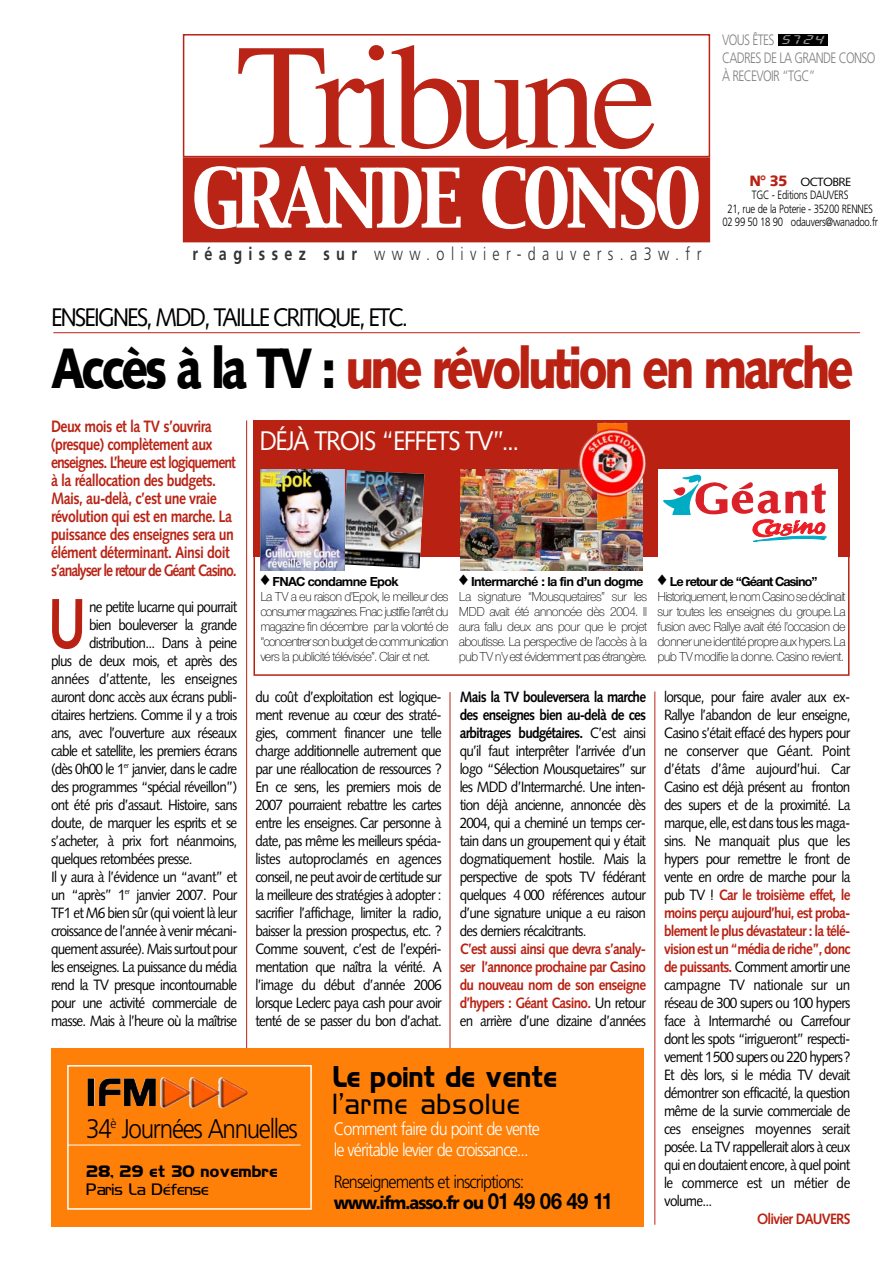
<style>
.page{position:relative;width:893px;height:1263px;background:#fff}
.page>*{position:absolute;margin:0;border:0;box-sizing:border-box;transform-origin:0 0}
.t1{font:150px "Times";letter-spacing:-.05em;color:#b92416}
.t2{font:72px "Capitals";letter-spacing:-.065em;color:#fff}
.t3{font:700 70.8px "Syntax";color:#b92213;scale:.75 1}
.t4{font:900 57px "Syntax";letter-spacing:-.08em;color:#b92213;scale:.8 1}
.t5{font:27px "Syntax";letter-spacing:-.055em;color:#fff;scale:.9 1}
.t6{font:300 26.85px "Frutiger";letter-spacing:-.055em;color:#000;scale:.9 1}
.t7{font:700 26.85px "Hancock Park Laser";color:#000;scale:.9 1}
.t8{font:300 26.85px "Hancock Park Laser";letter-spacing:.08em;color:#000;scale:.9 1}
.t9{font:25.5px "Syntax";letter-spacing:-.09em;color:#000;scale:.9 1}
.t10{font:300 18px/21px "Frutiger";letter-spacing:-.055em;color:#fff;scale:.9 1}
.t11{font:300 18px/21px "Frutiger";letter-spacing:-.055em;color:#000;scale:.9 1}
.t12{font:300 18px "Frutiger";letter-spacing:.445em;color:#333;scale:.8 1}
.t13{font:700 16.5px/18px "Syntax";letter-spacing:-.04em;color:#b92416;scale:.85 1}
.t14{font:15px/18px "Syntax";letter-spacing:-.055em;color:#000;text-align:justify;scale:.9 1}
.t15{font:700 15px/18px "Syntax";letter-spacing:-.055em;color:#b92213;text-align:justify;scale:.9 1}
.t16{font:300 15px/18px "Frutiger";letter-spacing:-.055em;color:#808080;scale:.8 1}
.t17{font:15px "Syntax";letter-spacing:-.035em;color:#000;scale:.9 1}
.t18{font:700 14.85px "Hancock Park Laser";color:#000}
.t19{font:300 14.85px "Hancock Park Laser";color:#000}
.t20{font:300 13.5px/15px "Nimbus Sans Novus T";letter-spacing:-.055em;color:#000;scale:.95 1}
.t21{font:300 12px/13.5px "Frutiger";letter-spacing:-.03em;color:#000;text-align:center;scale:.8 1}
.t22{font:12px "Syntax";letter-spacing:-.055em;color:#000}
.t23{font:11.7px "Digital";color:#999;scale:1.54 1}
.s1{font-weight:700}
.s2{font-weight:900;font-size:15px;color:#b92213}
.s3{color:#000}
.s4{font-weight:700;color:#b92213}
.s5{font-weight:400;color:#000}
.s6{font-weight:900}
.s7{font-family:"Nimbus Sans Novus T";font-weight:700;font-size:24px}
</style>
<div class="page">
<div style="left:183px;top:34px;width:527px;height:123px;border:2px solid #b92416"></div>
<div style="left:184px;top:158px;width:525px;height:84px;background:#b92416"></div>
<div style="left:183px;top:157px;width:527px;height:85px;border:2px solid #b92416"></div>
<hr style="left:654px;top:691px;width:1px;height:534px;background:#b92416">
<hr style="left:450px;top:692px;width:1px;height:533px;background:#b92416">
<div style="left:778px;top:34px;width:49px;height:12px;background:#000"></div>
<hr style="left:53px;top:332px;width:807px;height:1px;background:#b92213">
<hr style="left:246px;top:420px;width:1px;height:805px;background:#b92416">
<div style="left:51px;top:1048px;width:592px;height:178px;background:#ff8008"></div>
<img style="left:160px;top:1077px;width:88px;height:31px">
<div style="left:67px;top:1065px;width:245px;height:145px;border:2px solid #fff"></div>
<hr style="left:68px;top:1145px;width:233px;height:1px;background:#fff">
<div style="left:253px;top:420px;width:596px;height:136px;background:#b92213"></div>
<div style="left:253px;top:420px;width:596px;height:256px;border:2px solid #b92213"></div>
<img style="left:344px;top:470px;width:80px;height:98px">
<img style="left:261px;top:469px;width:83px;height:101px">
<div style="left:658px;top:469px;width:179px;height:101px;background:#fff"></div>
<img style="left:461px;top:469px;width:181px;height:101px">
<svg style="left:663px;top:475px;width:163px;height:66px"></svg>
<img style="left:578px;top:423px;width:68px;height:100px">
<h1 class="t1" style="left:236px;top:43px;width:423px">Tribune</h1>
<h2 class="t2" style="left:191px;top:156px;width:512px">GRANDE CONSO</h2>
<p class="t12" style="left:193px;top:247px;width:638px"><span class="s1">réagissez sur</span> www.olivier-dauvers.a3w.fr</p>
<p class="t16" style="left:722px;top:32px;width:193px">VOUS ÊTES<br>CADRES DE LA GRANDE CONSO<br>À RECEVOIR “TGC”</p>
<p class="t23" style="left:782px;top:34px;width:29px">5724</p>
<p class="t22" style="left:749px;top:177px;width:103px"><span class="s2">N° 35</span> OCTOBRE</p>
<p class="t21" style="left:722px;top:189px;width:196px">TGC - Editions DAUVERS<br>21, rue de la Poterie - 35200 RENNES<br>02 99 50 18 90 odauvers@wanadoo.fr</p>
<h3 class="t9" style="left:51px;top:306px;width:398px">ENSEIGNES, MDD, TAILLE CRITIQUE, ETC.</h3>
<h3 class="t4" style="left:51px;top:345px;width:1005px"><span class="s3">Accès à la TV :</span> une révolution en marche</h3>
<p class="t13" style="left:51px;top:419px;width:220px">Deux mois et la TV s’ouvrira (presque) complètement aux enseignes. L’heure est logiquement à la réallocation des budgets.<br>Mais, au-delà, c’est une vraie révolution qui est en marche. La puissance des enseignes sera un élément déterminant. Ainsi doit s’analyser le retour de Géant Casino.</p>
<h3 class="t3" style="left:48px;top:595px;width:53px">U</h3>
<p class="t14" style="left:89px;top:599px;width:166px">ne petite lucarne qui pourrait</p>
<h3 class="t5" style="left:259px;top:430px;width:290px">DÉJÀ TROIS “EFFETS TV”...</h3>
<p class="t20" style="left:260px;top:575px;width:200px">◆ <span class="s1">FNAC condamne Epok<br></span>La TV a eu raison d’Epok, le meilleur des consumer magazines. Fnac justifie l’arrêt du magazine fin décembre par la volonté de “concentrer son budget de communication vers la publicité télévisée”. Clair et net.</p>
<p class="t20" style="left:459px;top:575px;width:200px">◆ <span class="s1">Intermarché : la fin d’un dogme </span>La signature “Mousquetaires” sur les MDD avait été annoncée dès 2004. Il aura fallu deux ans pour que le projet aboutisse. La perspective de l’accès à la pub TV n’y est évidemment pas étrangère.</p>
<p class="t20" style="left:658px;top:575px;width:200px">◆ <span class="s1">Le retour de “Géant Casino” </span>Historiquement, le nom Casino se déclinait sur toutes les enseignes du groupe.La fusion avec Rallye avait été l’occasion de donner une identité propre aux hypers. La pub TVmodifie la donne. Casino revient.</p>
<p class="t14" style="left:89px;top:617px;width:166px">bien bouleverser la grande</p>
<p class="t14" style="left:89px;top:635px;width:166px">distribution... Dans à peine</p>
<p class="t14" style="left:51px;top:653px;width:209px">plus de deux mois, et après des</p>
<p class="t17" style="left:51px;top:673px;width:209px">années d’attente, les enseignes</p>
<p class="t14" style="left:51px;top:689px;width:209px">auront donc accès aux écrans publi-</p>
<p class="t14" style="left:51px;top:707px;width:209px">citaires hertziens. Comme il y a trois</p>
<p class="t14" style="left:51px;top:725px;width:209px">ans, avec l’ouverture aux réseaux</p>
<p class="t14" style="left:51px;top:743px;width:209px">cable et satellite, les premiers écrans</p>
<p class="t14" style="left:51px;top:761px;width:209px">(dès 0h00 le 1<sup>er</sup> janvier, dans le cadre</p>
<p class="t14" style="left:51px;top:779px;width:209px">des programmes “spécial réveillon”)</p>
<p class="t14" style="left:51px;top:797px;width:209px">ont été pris d’assaut. Histoire, sans</p>
<p class="t14" style="left:51px;top:815px;width:209px">doute, de marquer les esprits et se</p>
<p class="t14" style="left:51px;top:833px;width:209px">s’acheter, à prix fort néanmoins,</p>
<p class="t14" style="left:51px;top:851px;width:159px">quelques retombées presse.</p>
<p class="t14" style="left:51px;top:869px;width:209px">Il y aura à l’évidence un “avant” et</p>
<p class="t14" style="left:51px;top:887px;width:209px">un “après” 1<sup>er</sup> janvier 2007. Pour</p>
<p class="t14" style="left:51px;top:905px;width:209px">TF1 et M6 bien sûr (qui voient là leur</p>
<p class="t14" style="left:51px;top:923px;width:209px">croissance de l’année à venir mécani-</p>
<p class="t14" style="left:51px;top:941px;width:209px">quement assurée). Mais surtout pour</p>
<p class="t14" style="left:51px;top:959px;width:209px">les enseignes. La puissance du média</p>
<p class="t14" style="left:51px;top:977px;width:209px">rend la TV presque incontournable</p>
<p class="t14" style="left:51px;top:995px;width:209px">pour une activité commerciale de</p>
<p class="t14" style="left:51px;top:1013px;width:209px">masse. Mais à l’heure où la maîtrise</p>
<p class="t14" style="left:664px;top:689px;width:209px">lorsque, pour faire avaler aux ex-Rallye l’abandon de leur enseigne, Casino s’était effacé des hypers pour ne conserver que Géant. Point d’états d’âme aujourd’hui. Car Casino est déjà présent au fronton des supers et de la proximité. La marque, elle, est dans tous les maga&shy;sins. Ne manquait plus que les hypers pour remettre le front de vente en ordre de marche pour la pub TV ! <span class="s4">Car le troisième effet, le moins perçu aujourd’hui, est proba&shy;blement le plus dévastateur : la télé&shy;vision est un “média de riche”, donc de puissants.</span> Comment amortir une campagne TV nationale sur un réseau de 300 supers ou 100 hypers face à Intermarché ou Carrefour dont les spots “irrigueront” respecti&shy;vement 1500 supers ou 220 hypers?<br>Et dès lors, si le média TV devait démontrer son efficacité, la question même de la survie commerciale de ces enseignes moyennes serait posée. La TV rappellerait alors à ceux qui en doutaient encore, à quel point le commerce est un métier de volume...</p>
<p class="t15" style="left:757px;top:1211px;width:105px">Olivier DAUVERS</p>
<p class="t14" style="left:255px;top:689px;width:209px">du coût d’exploitation est logique&shy;ment revenue au cœur des straté&shy;gies, comment financer une telle charge additionnelle autrement que par une réallocation de ressources ?<br>En ce sens, les premiers mois de 2007 pourraient rebattre les cartes entre les enseignes. Car personne à date, pas même les meilleurs spécia&shy;listes autoproclamés en agences conseil, ne peut avoir de certitude sur la meilleure des stratégies à adopter : sacrifier l’affichage, limiter la radio, baisser la pression prospectus, etc. ?<br>Comme souvent, c’est de l’expéri&shy;mentation que naîtra la vérité. A l’image du début d’année 2006 lorsque Leclerc paya cash pour avoir tenté de se passer du bon d’achat.</p>
<p class="t14" style="left:460px;top:689px;width:209px"><span class="s1">Mais la TV bouleversera la marche des enseignes bien au-delà de ces arbitrages budgétaires.</span> C’est ainsi qu’il faut interprêter l’arrivée d’un logo “Sélection Mousquetaires” sur les MDD d’Intermarché. Une inten&shy;tion déjà ancienne, annoncée dès 2004, qui a cheminé un temps cer&shy;tain dans un groupement qui y était dogmatiquement hostile. Mais la perspective de spots TV fédérant quelques 4 000 références autour d’une signature unique a eu raison des derniers récalcitrants.</p>
<p class="t15" style="left:460px;top:941px;width:209px">C’est aussi ainsi que devra s’analy&shy;ser l’annonce prochaine par Casino du nouveau nom de son enseigne d’hypers : Géant Casino. <span class="s5">Un retour en arrière d’une dizaine d’années</span></p>
<h3 class="t7" style="left:334px;top:1067px;width:251px">Le point de vente</h3>
<h3 class="t8" style="left:334px;top:1094px;width:209px">l’arme absolue</h3>
<p class="t10" style="left:334px;top:1120px;width:231px">Comment faire du point de vente le véritable levier de croissance...</p>
<p class="t11" style="left:334px;top:1172px;width:312px">Renseignements et inscriptions: <span class="s6">www.ifm.asso.fr ou</span> <span class="s7">01 49 06 49 11</span></p>
<h3 class="t6" style="left:86px;top:1117px;width:237px">34<sup>è</sup> Journées Annuelles</h3>
<p class="t18" style="left:87px;top:1166px;width:193px">28, 29 et 30 novembre</p>
<p class="t19" style="left:87px;top:1184px;width:124px">Paris La Défense</p>
</div>
